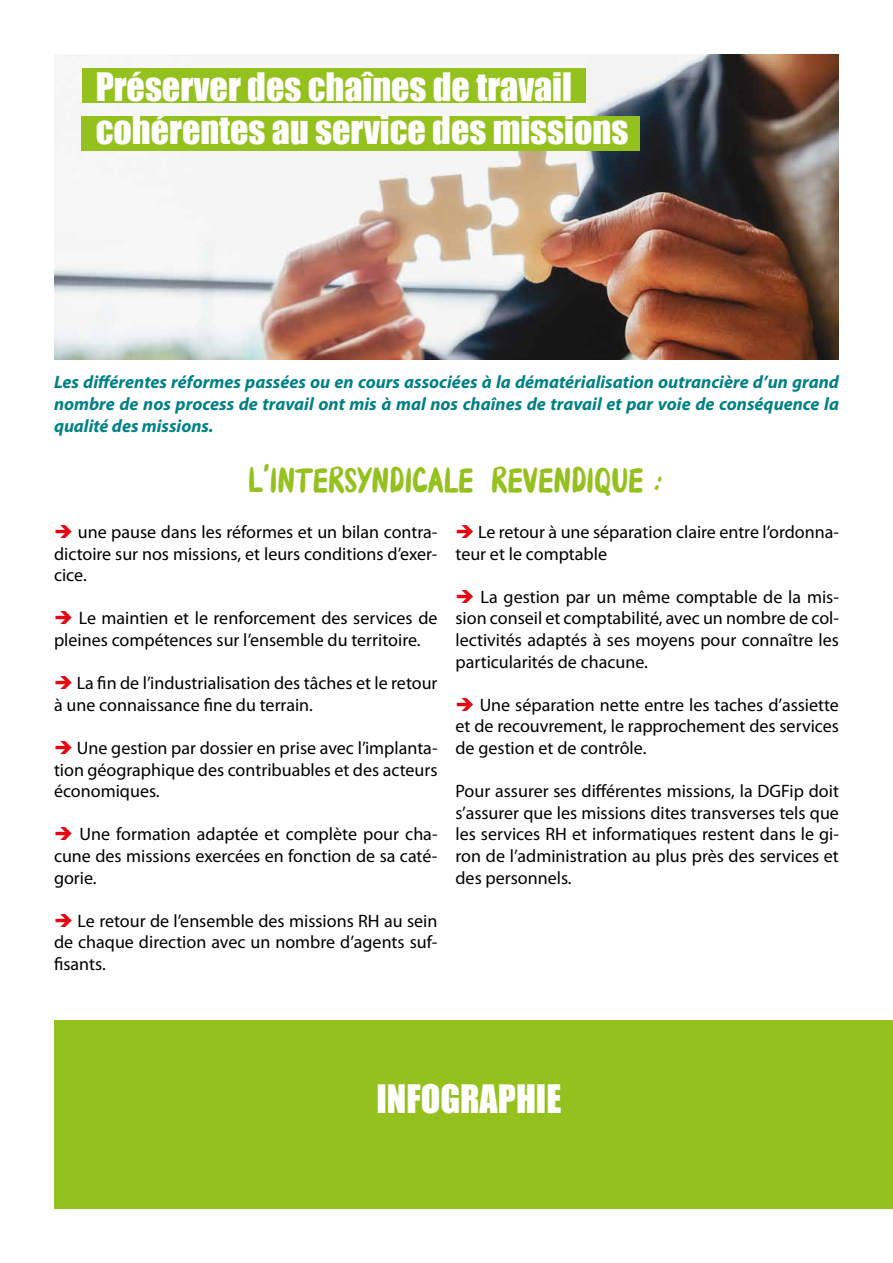
<style>
.page{position:relative;width:893px;height:1263px;background:#fff}
.page>*{position:absolute;margin:0;border:0;box-sizing:border-box;transform-origin:0 0}
.t1{font:36px/43.2px "Impact";color:#fff}
.t2{font:34.5px "Brokenbrush";color:#95c11f}
.t3{font:18px/21.6px "Myriad Pro";color:#000;text-align:justify}
.t4{font:italic 700 18px/21.6px "Myriad Pro";color:#008186;text-align:justify}
.s1{font-family:"Mark My Words"}
.s2{color:#e30613}
</style>
<div class="page">
<img style="left:54px;top:54px;width:785px;height:305px">
<div style="left:82px;top:68px;width:504px;height:34px;background:#95c11f"></div>
<div style="left:81px;top:117px;width:558px;height:34px;background:#95c11f"></div>
<div style="left:54px;top:1020px;width:839px;height:189px;background:#95c11f"></div>
<h1 class="t1" style="left:96px;top:64px;width:534px">Préserver des chaînes de travail cohérentes au service des missions</h1>
<p class="t4" style="left:54px;top:371px;width:786px">Les différentes réformes passées ou en cours associées à la dématérialisation outrancière d’un grand nombre de nos process de travail ont mis à mal nos chaînes de travail et par voie de conséquence la qualité des missions.</p>
<h2 class="t2" style="left:248px;top:457px;width:416px">L’INTERSYNDICALE REVENDIQUE <span class="s1">:</span></h2>
<p class="t3" style="left:54px;top:521px;width:385px"><span class="s2">➔</span> une pause dans les réformes et un bilan contra&shy;dictoire sur nos missions, et leurs conditions d’exer&shy;cice.</p>
<p class="t3" style="left:54px;top:607px;width:385px"><span class="s2">➔</span> Le maintien et le renforcement des services de pleines compétences sur l’ensemble du territoire.</p>
<p class="t3" style="left:54px;top:672px;width:385px"><span class="s2">➔</span> La fin de l’industrialisation des tâches et le retour à une connaissance fine du terrain.</p>
<p class="t3" style="left:54px;top:737px;width:385px"><span class="s2">➔</span> Une gestion par dossier en prise avec l’implanta&shy;tion géographique des contribuables et des acteurs économiques.</p>
<p class="t3" style="left:54px;top:823px;width:385px"><span class="s2">➔</span> Une formation adaptée et complète pour cha&shy;cune des missions exercées en fonction de sa caté&shy;gorie.</p>
<p class="t3" style="left:54px;top:910px;width:385px"><span class="s2">➔</span> Le retour de l’ensemble des missions RH au sein de chaque direction avec un nombre d’agents suf&shy;fisants.</p>
<p class="t3" style="left:455px;top:521px;width:385px"><span class="s2">➔</span> Le retour à une séparation claire entre l’ordonna&shy;teur et le comptable</p>
<p class="t3" style="left:455px;top:586px;width:385px"><span class="s2">➔</span> La gestion par un même comptable de la mis&shy;sion conseil et comptabilité, avec un nombre de col&shy;lectivités adaptés à ses moyens pour connaître les particularités de chacune.</p>
<p class="t3" style="left:455px;top:694px;width:385px"><span class="s2">➔</span> Une séparation nette entre les taches d’assiette et de recouvrement, le rapprochement des services de gestion et de contrôle.</p>
<p class="t3" style="left:455px;top:780px;width:385px">Pour assurer ses différentes missions, la DGFip doit s’assurer que les missions dites transverses tels que les services RH et informatiques restent dans le gi&shy;ron de l’administration au plus près des services et des personnels.</p>
<h1 class="t1" style="left:376px;top:1076px;width:186px">INFOGRAPHIE</h1>
</div>
